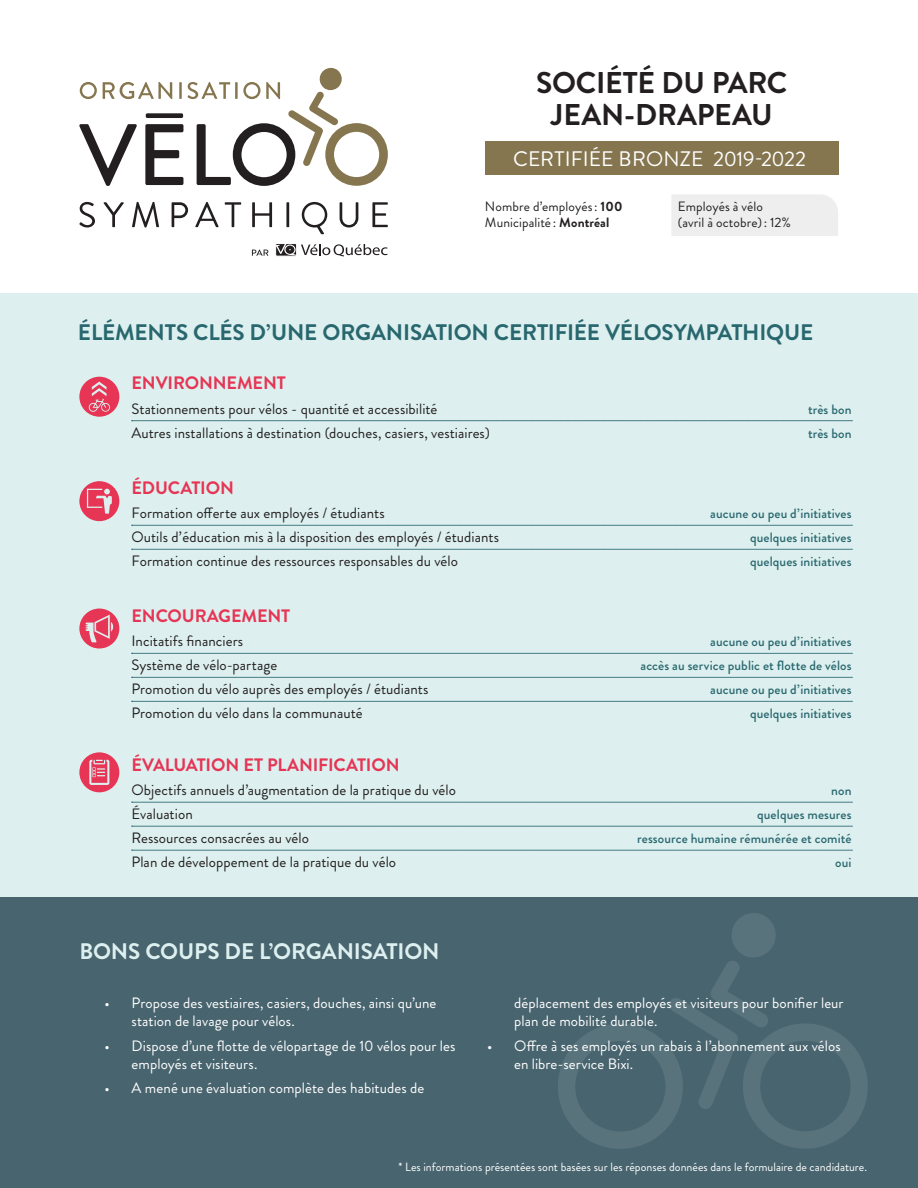
<style>
.page{position:relative;width:918px;height:1188px;background:#fff}
.page>*{position:absolute;margin:0;border:0;box-sizing:border-box;transform-origin:0 0}
.t1{font:700 30px/31.5px "Brandon Grotesque";letter-spacing:-.01em;color:#231f20;text-align:center}
.t2{font:700 22.5px "Brandon Grotesque";letter-spacing:-.01em;color:#29676f}
.t3{font:700 22.5px "Brandon Grotesque";letter-spacing:-.005em;color:#ddf0ef}
.t4{font:21px "Brandon Grotesque";color:#fff}
.t5{font:700 18px "Brandon Grotesque";letter-spacing:-.005em;color:#e63555}
.t6{font:15px "Brandon Grotesque";letter-spacing:.005em;color:#231f20}
.t7{font:15px/18px "Brandon Grotesque";letter-spacing:.005em;color:#fff}
.t8{font:500 13.5px "Brandon Grotesque";letter-spacing:.005em;color:#29676f}
.t9{font:13.5px/16.2px "Brandon Grotesque";letter-spacing:.01em;color:#231f20}
.t10{font:12px "Brandon Grotesque";color:#fff}
.s1{font-weight:700}
</style>
<div class="page">
<div style="left:485px;top:141px;width:354px;height:34px;background:#85764f"></div>
<svg style="left:79px;top:202px;width:16px;height:26px"></svg>
<svg style="left:103px;top:202px;width:21px;height:25px"></svg>
<svg style="left:132px;top:202px;width:27px;height:26px"></svg>
<svg style="left:172px;top:202px;width:16px;height:25px"></svg>
<svg style="left:195px;top:202px;width:24px;height:25px"></svg>
<svg style="left:225px;top:202px;width:16px;height:25px"></svg>
<svg style="left:252px;top:202px;width:20px;height:25px"></svg>
<hr style="left:286px;top:202px;width:3px;height:25px;background:#231f20">
<svg style="left:302px;top:202px;width:25px;height:32px"></svg>
<svg style="left:340px;top:202px;width:18px;height:26px"></svg>
<svg style="left:372px;top:202px;width:16px;height:25px"></svg>
<svg style="left:79px;top:68px;width:309px;height:118px"></svg>
<div style="left:146px;top:113px;width:37px;height:5px;background:#231f20;border-radius:2px"></div>
<svg style="left:277px;top:244px;width:111px;height:13px"></svg>
<div style="left:275px;top:243px;width:22px;height:13px;border:1px solid #fff"></div>
<svg style="left:252px;top:249px;width:16px;height:7px"></svg>
<div style="left:671px;top:195px;width:167px;height:41px;background:#eeeeef"></div>
<div style="left:0;top:897px;width:918px;height:291px;background:#48646e"></div>
<svg style="left:558px;top:913px;width:310px;height:236px"></svg>
<div style="left:0;top:294px;width:918px;height:603px;background:#ddf0ef"></div>
<div style="left:79px;top:377px;width:40px;height:40px;background:#e63555;border-radius:50%"></div>
<svg style="left:89px;top:382px;width:21px;height:30px"></svg>
<svg style="left:132px;top:421px;width:720px;height:1px"></svg>
<div style="left:79px;top:752px;width:40px;height:40px;background:#e63555;border-radius:50%"></div>
<svg style="left:89px;top:760px;width:20px;height:25px"></svg>
<svg style="left:132px;top:802px;width:720px;height:1px"></svg>
<svg style="left:132px;top:826px;width:720px;height:1px"></svg>
<svg style="left:132px;top:850px;width:720px;height:1px"></svg>
<div style="left:79px;top:481px;width:40px;height:40px;background:#e63555;border-radius:50%"></div>
<svg style="left:87px;top:489px;width:25px;height:25px"></svg>
<svg style="left:132px;top:525px;width:720px;height:1px"></svg>
<svg style="left:132px;top:549px;width:720px;height:1px"></svg>
<div style="left:79px;top:609px;width:40px;height:40px;background:#e63555;border-radius:50%"></div>
<svg style="left:86px;top:615px;width:27px;height:27px"></svg>
<svg style="left:132px;top:653px;width:720px;height:1px"></svg>
<svg style="left:132px;top:677px;width:720px;height:1px"></svg>
<svg style="left:132px;top:701px;width:720px;height:1px"></svg>
<h1 class="t1" style="left:536px;top:68px;width:253px">SOCIÉTÉ DU PARC<br>JEAN-DRAPEAU</h1>
<h3 class="t4" style="left:513px;top:144px;width:294px">CERTIFIÉE BRONZE 2019-2022</h3>
<p class="t9" style="left:678px;top:199px;width:114px">Employés à vélo (avril à octobre): 12%</p>
<p class="t9" style="left:485px;top:199px;width:139px">Nombre d’employés: <span class="s1">100<br></span>Municipalité : <span class="s1">Montréal</span></p>
<h2 class="t2" style="left:78px;top:316px;width:737px">ÉLÉMENTS CLÉS D’UNE ORGANISATION CERTIFIÉE VÉLOSYMPATHIQUE</h2>
<p class="t5" style="left:131px;top:371px;width:156px">ENVIRONNEMENT</p>
<p class="t6" style="left:131px;top:398px;width:308px">Stationnements pour vélos - quantité et accessibilité</p>
<p class="t8" style="left:808px;top:400px;width:45px">très bon</p>
<p class="t6" style="left:131px;top:422px;width:360px">Autres installations à destination (douches, casiers, vestiaires)</p>
<p class="t8" style="left:808px;top:424px;width:45px">très bon</p>
<p class="t5" style="left:131px;top:475px;width:104px">ÉDUCATION</p>
<p class="t6" style="left:131px;top:503px;width:255px">Formation offerte aux employés / étudiants</p>
<p class="t8" style="left:710px;top:504px;width:143px">aucune ou peu d’initiatives</p>
<p class="t6" style="left:131px;top:527px;width:369px">Outils d’éducation mis à la disposition des employés / étudiants</p>
<p class="t8" style="left:750px;top:528px;width:103px">quelques initiatives</p>
<p class="t6" style="left:131px;top:551px;width:328px">Formation continue des ressources responsables du vélo</p>
<p class="t8" style="left:750px;top:552px;width:103px">quelques initiatives</p>
<p class="t5" style="left:131px;top:603px;width:160px">ENCOURAGEMENT</p>
<p class="t6" style="left:131px;top:631px;width:113px">Incitatifs financiers</p>
<p class="t8" style="left:710px;top:632px;width:143px">aucune ou peu d’initiatives</p>
<p class="t6" style="left:131px;top:655px;width:147px">Système de vélo-partage</p>
<p class="t8" style="left:641px;top:656px;width:213px">accès au service public et flotte de vélos</p>
<p class="t6" style="left:131px;top:679px;width:299px">Promotion du vélo auprès des employés / étudiants</p>
<p class="t8" style="left:710px;top:680px;width:143px">aucune ou peu d’initiatives</p>
<p class="t6" style="left:131px;top:703px;width:233px">Promotion du vélo dans la communauté</p>
<p class="t8" style="left:750px;top:704px;width:103px">quelques initiatives</p>
<p class="t5" style="left:131px;top:752px;width:270px">ÉVALUATION ET PLANIFICATION</p>
<p class="t6" style="left:131px;top:780px;width:326px">Objectifs annuels d’augmentation de la pratique du vélo</p>
<p class="t8" style="left:831px;top:781px;width:22px">non</p>
<p class="t6" style="left:131px;top:804px;width:63px">Évaluation</p>
<p class="t8" style="left:757px;top:805px;width:96px">quelques mesures</p>
<p class="t6" style="left:131px;top:828px;width:179px">Ressources consacrées au vélo</p>
<p class="t8" style="left:637px;top:829px;width:216px">ressource humaine rémunérée et comité</p>
<p class="t6" style="left:131px;top:852px;width:266px">Plan de développement de la pratique du vélo</p>
<p class="t8" style="left:835px;top:853px;width:18px">oui</p>
<h2 class="t3" style="left:79px;top:935px;width:362px">BONS COUPS DE L’ORGANISATION</h2>
<p class="t7" style="left:132px;top:994px;width:306px;text-indent:-27px">• Propose des vestiaires, casiers, douches, ainsi qu’une station de lavage pour vélos.</p>
<p class="t7" style="left:132px;top:1037px;width:325px;text-indent:-27px">• Dispose d’une flotte de vélopartage de 10 vélos pour les employés et visiteurs.</p>
<p class="t7" style="left:105px;top:1080px;width:321px">• A mené une évaluation complète des habitudes de</p>
<p class="t7" style="left:514px;top:994px;width:331px">déplacement des employés et visiteurs pour bonifier leur plan de mobilité durable.</p>
<p class="t7" style="left:514px;top:1037px;width:328px;text-indent:-27px">• Offre à ses employés un rabais à l’abonnement aux vélos en libre-service Bixi.</p>
<p class="t10" style="left:399px;top:1158px;width:470px">* Les informations présentées sont basées sur les réponses données dans le formulaire de candidature.</p>
</div>
